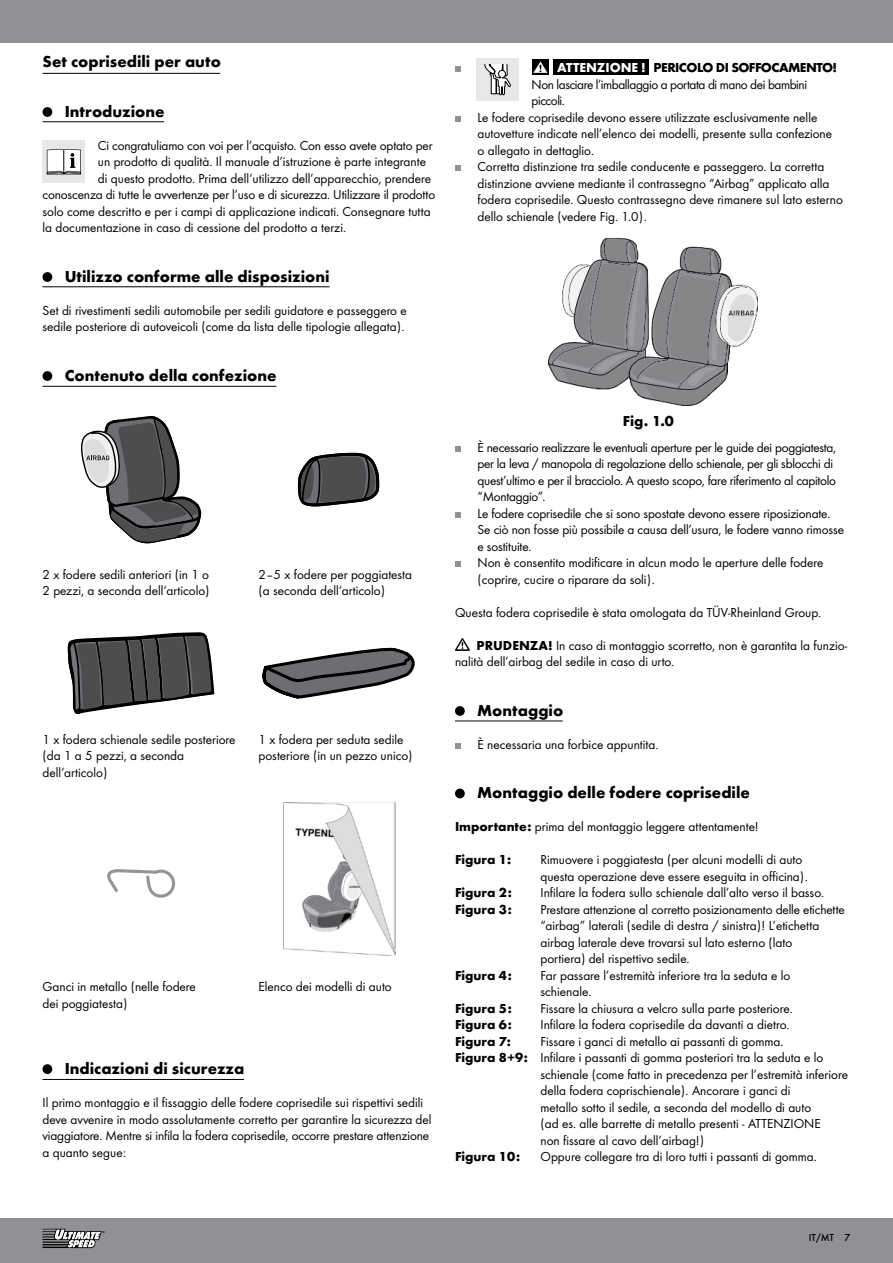
<style>
.page{position:relative;width:893px;height:1263px;background:#fff}
.page>*{position:absolute;margin:0;border:0;box-sizing:border-box;transform-origin:0 0}
.t1{font:700 16.5px "Futura";color:#000}
.t2{font:700 15px "Futura";color:#000}
.t3{font:13.5px/16.5px "Futura Boo";color:#000}
.t4{font:700 13.5px "Futura";color:#000}
.t5{font:13.5px "Futura Boo";letter-spacing:-.03em;color:#000}
.t6{font:700 13.5px "Futura";letter-spacing:-.04em;color:#000}
.t7{font:700 13.5px "Futura";color:#fff}
.t8{font:500 10.5px "Futura";color:#000}
.s1{font-family:"Futura";font-weight:700}
</style>
<div class="page">
<div style="left:0;top:1218px;width:893px;height:45px;background:#919195"></div>
<div style="left:0;top:0;width:893px;height:43px;background:#919195"></div>
<svg style="left:43px;top:1229px;width:62px;height:19px"></svg>
<div style="left:43px;top:107px;width:9px;height:10px;background:#000;border-radius:50%"></div>
<div style="left:43px;top:272px;width:9px;height:10px;background:#000;border-radius:50%"></div>
<div style="left:43px;top:371px;width:9px;height:10px;background:#000;border-radius:50%"></div>
<div style="left:43px;top:1064px;width:9px;height:10px;background:#000;border-radius:50%"></div>
<svg style="left:455px;top:66px;width:6px;height:6px"></svg>
<div style="left:532px;top:59px;width:17px;height:16px;background:#000"></div>
<svg style="left:533px;top:61px;width:14px;height:12px"></svg>
<svg style="left:455px;top:116px;width:6px;height:6px"></svg>
<svg style="left:455px;top:165px;width:6px;height:6px"></svg>
<svg style="left:455px;top:446px;width:6px;height:6px"></svg>
<svg style="left:455px;top:512px;width:6px;height:6px"></svg>
<svg style="left:455px;top:561px;width:6px;height:6px"></svg>
<svg style="left:455px;top:638px;width:15px;height:13px"></svg>
<div style="left:455px;top:706px;width:10px;height:10px;background:#000;border-radius:50%"></div>
<svg style="left:455px;top:743px;width:6px;height:6px"></svg>
<div style="left:455px;top:788px;width:10px;height:10px;background:#000;border-radius:50%"></div>
<hr style="left:43px;top:73px;width:177px;height:1px;background:#000">
<hr style="left:43px;top:121px;width:121px;height:1px;background:#000">
<hr style="left:455px;top:720px;width:108px;height:1px;background:#000">
<hr style="left:43px;top:286px;width:287px;height:1px;background:#000">
<hr style="left:43px;top:386px;width:233px;height:1px;background:#000">
<hr style="left:43px;top:1079px;width:201px;height:1px;background:#000">
<div style="left:43px;top:140px;width:42px;height:43px;background:#e6e7e8"></div>
<hr style="left:47px;top:174px;width:34px;height:1px;background:#000">
<svg style="left:47px;top:149px;width:34px;height:25px"></svg>
<svg style="left:81px;top:416px;width:121px;height:128px"></svg>
<svg style="left:297px;top:452px;width:83px;height:55px"></svg>
<svg style="left:67px;top:632px;width:148px;height:83px"></svg>
<svg style="left:262px;top:647px;width:153px;height:52px"></svg>
<svg style="left:107px;top:869px;width:69px;height:29px"></svg>
<img style="left:283px;top:803px;width:113px;height:153px">
<div style="left:476px;top:58px;width:43px;height:43px;background:#e6e7e8"></div>
<svg style="left:484px;top:64px;width:27px;height:31px"></svg>
<img style="left:548px;top:238px;width:209px;height:167px">
<div style="left:554px;top:60px;width:95px;height:15px;background:#000"></div>
<p class="t1" style="left:43px;top:50px;width:180px">Set coprisedili per auto</p>
<p class="t1" style="left:65px;top:99px;width:101px">Introduzione</p>
<p class="t3" style="left:98px;top:136px;width:336px">Ci congratuliamo con voi per l’acquisto. Con esso avete optato per</p>
<p class="t3" style="left:98px;top:153px;width:330px">un prodotto di qualità. Il manuale d’istruzione è parte integrante</p>
<p class="t3" style="left:98px;top:169px;width:335px">di questo prodotto. Prima dell‘utilizzo dell’apparecchio, prendere</p>
<p class="t3" style="left:43px;top:186px;width:394px">conoscenza di tutte le avvertenze per l’uso e di sicurezza. Utilizzare il prodotto</p>
<p class="t3" style="left:43px;top:202px;width:390px">solo come descritto e per i campi di applicazione indicati. Consegnare tutta</p>
<p class="t3" style="left:43px;top:219px;width:305px">la documentazione in caso di cessione del prodotto a terzi.</p>
<p class="t1" style="left:65px;top:264px;width:266px">Utilizzo conforme alle disposizioni</p>
<p class="t3" style="left:43px;top:301px;width:366px">Set di rivestimenti sedili automobile per sedili guidatore e passeggero e sedile posteriore di autoveicoli (come da lista delle tipologie allegata).</p>
<p class="t1" style="left:65px;top:363px;width:213px">Contenuto della confezione</p>
<p class="t3" style="left:43px;top:565px;width:168px">2 x fodere sedili anteriori (in 1 o</p>
<p class="t3" style="left:259px;top:565px;width:155px">2–5 x fodere per poggiatesta</p>
<p class="t3" style="left:43px;top:582px;width:169px">2 pezzi, a seconda dell‘articolo)</p>
<p class="t3" style="left:259px;top:582px;width:128px">(a seconda dell‘articolo)</p>
<p class="t3" style="left:43px;top:730px;width:195px">1 x fodera schienale sedile posteriore</p>
<p class="t3" style="left:259px;top:730px;width:147px">1 x fodera per seduta sedile</p>
<p class="t3" style="left:43px;top:747px;width:143px">(da 1 a 5 pezzi, a seconda</p>
<p class="t3" style="left:259px;top:747px;width:156px">posteriore (in un pezzo unico)</p>
<p class="t3" style="left:43px;top:763px;width:66px">dell‘articolo)</p>
<p class="t3" style="left:43px;top:978px;width:155px">Ganci in metallo (nelle fodere</p>
<p class="t3" style="left:259px;top:978px;width:135px">Elenco dei modelli di auto</p>
<p class="t3" style="left:43px;top:994px;width:86px">dei poggiatesta)</p>
<p class="t1" style="left:65px;top:1056px;width:181px">Indicazioni di sicurezza</p>
<p class="t3" style="left:43px;top:1093px;width:391px">Il primo montaggio e il fissaggio delle fodere coprisedile sui rispettivi sedili deve avvenire in modo assolutamente corretto per garantire la sicurezza del viaggiatore. Mentre si infila la fodera coprisedile, occorre prestare attenzione a quanto segue:</p>
<p class="t7" style="left:557px;top:58px;width:90px">ATTENZIONE !</p>
<p class="t6" style="left:654px;top:58px;width:185px">PERICOLO DI SOFFOCAMENTO!</p>
<p class="t5" style="left:531px;top:75px;width:277px">Non lasciare l’imballaggio a portata di mano dei bambini</p>
<p class="t5" style="left:531px;top:91px;width:35px">piccoli.</p>
<p class="t3" style="left:477px;top:108px;width:341px">Le fodere coprisedile devono essere utilizzate esclusivamente nelle</p>
<p class="t3" style="left:477px;top:125px;width:356px">autovetture indicate nell’elenco dei modelli, presente sulla confezione</p>
<p class="t3" style="left:477px;top:141px;width:118px">o allegato in dettaglio.</p>
<p class="t3" style="left:477px;top:158px;width:348px">Corretta distinzione tra sedile conducente e passeggero. La corretta</p>
<p class="t3" style="left:477px;top:174px;width:353px">distinzione avviene mediante il contrassegno “Airbag” applicato alla</p>
<p class="t3" style="left:477px;top:191px;width:367px">fodera coprisedile. Questo contrassegno deve rimanere sul lato esterno</p>
<p class="t3" style="left:477px;top:207px;width:171px">dello schienale (vedere Fig. 1.0).</p>
<p class="t2" style="left:623px;top:409px;width:53px">Fig. 1.0</p>
<p class="t3" style="left:477px;top:438px;width:368px">È necessario realizzare le eventuali aperture per le guide dei poggiatesta, per la leva / manopola di regolazione dello schienale, per gli sblocchi di quest’ultimo e per il bracciolo. A questo scopo, fare riferimento al capitolo “Montaggio”.<br>Le fodere coprisedile che si sono spostate devono essere riposizionate.<br>Se ciò non fosse più possibile a causa dell’usura, le fodere vanno rimosse e sostituite.<br>Non è consentito modificare in alcun modo le aperture delle fodere (coprire, cucire o riparare da soli).</p>
<p class="t3" style="left:455px;top:603px;width:368px">Questa fodera coprisedile è stata omologata da TÜV-Rheinland Group.</p>
<p class="t3" style="left:455px;top:636px;width:394px;text-indent:22px"><span class="s1">PRUDENZA!</span> In caso di montaggio scorretto, non è garantita la funzio&shy;nalità dell’airbag del sedile in caso di urto.</p>
<p class="t1" style="left:477px;top:698px;width:88px">Montaggio</p>
<p class="t3" style="left:477px;top:735px;width:182px">È necessaria una forbice appuntita.</p>
<p class="t1" style="left:477px;top:781px;width:274px">Montaggio delle fodere coprisedile</p>
<p class="t3" style="left:455px;top:818px;width:305px"><span class="s1">Importante:</span> prima del montaggio leggere attentamente!</p>
<p class="t4" style="left:455px;top:850px;width:58px">Figura 1:</p>
<p class="t3" style="left:540px;top:851px;width:269px">Rimuovere i poggiatesta (per alcuni modelli di auto questa operazione deve essere eseguita in officina).</p>
<p class="t4" style="left:455px;top:883px;width:59px">Figura 2:</p>
<p class="t3" style="left:540px;top:884px;width:285px">Infilare la fodera sullo schienale dall’alto verso il basso.</p>
<p class="t4" style="left:455px;top:899px;width:58px">Figura 3:</p>
<p class="t3" style="left:540px;top:900px;width:306px">Prestare attenzione al corretto posizionamento delle etichette “airbag” laterali (sedile di destra / sinistra)! L’etichetta airbag laterale deve trovarsi sul lato esterno (lato<br>portiera) del rispettivo sedile.</p>
<p class="t4" style="left:455px;top:965px;width:58px">Figura 4:</p>
<p class="t3" style="left:540px;top:966px;width:251px">Far passare l’estremità inferiore tra la seduta e lo schienale.</p>
<p class="t4" style="left:455px;top:998px;width:58px">Figura 5:</p>
<p class="t3" style="left:540px;top:999px;width:254px">Fissare la chiusura a velcro sulla parte posteriore.</p>
<p class="t4" style="left:455px;top:1015px;width:59px">Figura 6:</p>
<p class="t3" style="left:540px;top:1016px;width:250px">Infilare la fodera coprisedile da davanti a dietro.</p>
<p class="t4" style="left:455px;top:1031px;width:57px">Figura 7:</p>
<p class="t3" style="left:540px;top:1032px;width:245px">Fissare i ganci di metallo ai passanti di gomma.</p>
<p class="t3" style="left:455px;top:1049px;width:370px"><span class="s1">Figura 8+9:</span> Infilare i passanti di gomma posteriori tra la seduta e lo</p>
<p class="t3" style="left:540px;top:1065px;width:309px">schienale (come fatto in precedenza per l’estremità inferiore</p>
<p class="t3" style="left:540px;top:1082px;width:252px">della fodera coprischienale). Ancorare i ganci di</p>
<p class="t3" style="left:540px;top:1098px;width:272px">metallo sotto il sedile, a seconda del modello di auto</p>
<p class="t3" style="left:540px;top:1115px;width:282px">(ad es. alle barrette di metallo presenti - ATTENZIONE</p>
<p class="t3" style="left:540px;top:1131px;width:165px">non fissare al cavo dell’airbag!)</p>
<p class="t4" style="left:455px;top:1147px;width:67px">Figura 10:</p>
<p class="t3" style="left:540px;top:1148px;width:278px">Oppure collegare tra di loro tutti i passanti di gomma.</p>
<p class="t8" style="left:809px;top:1230px;width:43px">IT/MT 7</p>
</div>
